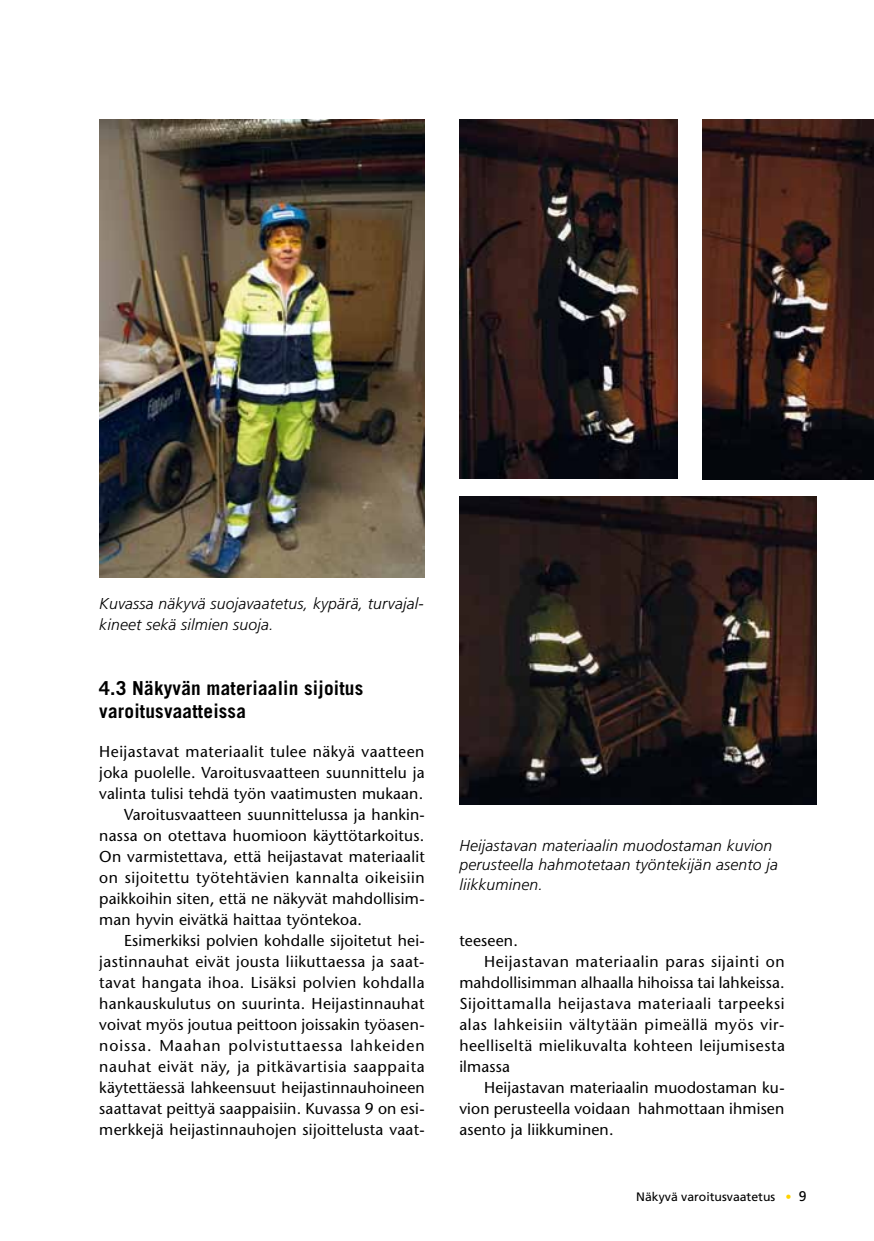
<style>
.page{position:relative;width:874px;height:1241px;background:#fff}
.page>*{position:absolute;margin:0;border:0;box-sizing:border-box;transform-origin:0 0}
.t1{font:700 19.25px/22.8px "Trade Gothic";letter-spacing:.01em;color:#000}
.t2{font:15.75px "Stone Sans";letter-spacing:.015em;color:#000}
.t3{font:italic 300 15.75px/19.2px "Frutiger";letter-spacing:.01em;color:#000}
.t4{font:15.75px "Stone Sans";letter-spacing:.04em;color:#000}
.t5{font:15.75px "Stone Sans";letter-spacing:.035em;color:#000}
.t6{font:15.75px "Stone Sans";letter-spacing:.045em;color:#000}
.t7{font:15.75px "Stone Sans";letter-spacing:.06em;color:#000}
.t8{font:12.25px "Frutiger";color:#000}
.s1{color:#ffd300}
.s2{font-size:14px}
</style>
<div class="page">
<img style="left:99px;top:119px;width:325px;height:458px">
<img style="left:459px;top:119px;width:218px;height:359px">
<img style="left:702px;top:119px;width:171px;height:360px">
<img style="left:459px;top:496px;width:357px;height:308px">
<p class="t3" style="left:99px;top:593px;width:326px;line-height:21px">Kuvassa näkyvä suojavaatetus, kypärä, turvajal&shy;kineet sekä silmien suoja.</p>
<p class="t1" style="left:99px;top:676px;width:265px">4.3 Näkyvän materiaalin sijoitus varoitusvaatteissa</p>
<p class="t2" style="left:99px;top:741px;width:326px">Heijastavat materiaalit tulee näkyä vaatteen</p>
<p class="t2" style="left:99px;top:762px;width:326px">joka puolelle. Varoitusvaatteen suunnittelu ja</p>
<p class="t2" style="left:99px;top:783px;width:325px">valinta tulisi tehdä työn vaatimusten mukaan.</p>
<p class="t2" style="left:124px;top:804px;width:302px">Varoitusvaatteen suunnittelussa ja hankin-</p>
<p class="t2" style="left:99px;top:825px;width:326px">nassa on otettava huomioon käyttötarkoitus.</p>
<p class="t2" style="left:99px;top:846px;width:327px">On varmistettava, että heijastavat materiaalit</p>
<p class="t5" style="left:99px;top:867px;width:327px">on sijoitettu työtehtävien kannalta oikeisiin</p>
<p class="t2" style="left:99px;top:888px;width:326px">paikkoihin siten, että ne näkyvät mahdollisim-</p>
<p class="t2" style="left:99px;top:909px;width:264px">man hyvin eivätkä haittaa työntekoa.</p>
<p class="t2" style="left:124px;top:930px;width:302px">Esimerkiksi polvien kohdalle sijoitetut hei-</p>
<p class="t2" style="left:99px;top:951px;width:326px">jastinnauhat eivät jousta liikuttaessa ja saat-</p>
<p class="t2" style="left:99px;top:972px;width:326px">tavat hangata ihoa. Lisäksi polvien kohdalla</p>
<p class="t2" style="left:99px;top:993px;width:326px">hankauskulutus on suurinta. Heijastinnauhat</p>
<p class="t2" style="left:99px;top:1014px;width:326px">voivat myös joutua peittoon joissakin työasen-</p>
<p class="t7" style="left:99px;top:1035px;width:326px">noissa. Maahan polvistuttaessa lahkeiden</p>
<p class="t6" style="left:99px;top:1056px;width:327px">nauhat eivät näy, ja pitkävartisia saappaita</p>
<p class="t2" style="left:99px;top:1077px;width:327px">käytettäessä lahkeensuut heijastinnauhoineen</p>
<p class="t2" style="left:99px;top:1098px;width:326px">saattavat peittyä saappaisiin. Kuvassa 9 on esi-</p>
<p class="t2" style="left:99px;top:1119px;width:327px">merkkejä heijastinnauhojen sijoittelusta vaat-</p>
<p class="t3" style="left:459px;top:835px;width:320px">Heijastavan materiaalin muodostaman kuvion perusteella hahmotetaan työntekijän asento ja liikkuminen.</p>
<p class="t2" style="left:459px;top:930px;width:60px">teeseen.</p>
<p class="t4" style="left:484px;top:951px;width:302px">Heijastavan materiaalin paras sijainti on</p>
<p class="t2" style="left:459px;top:972px;width:326px">mahdollisimman alhaalla hihoissa tai lahkeissa.</p>
<p class="t4" style="left:459px;top:993px;width:326px">Sijoittamalla heijastava materiaali tarpeeksi</p>
<p class="t4" style="left:459px;top:1014px;width:326px">alas lahkeisiin vältytään pimeällä myös vir-</p>
<p class="t5" style="left:459px;top:1035px;width:327px">heelliseltä mielikuvalta kohteen leijumisesta</p>
<p class="t2" style="left:459px;top:1056px;width:52px">ilmassa</p>
<p class="t2" style="left:484px;top:1077px;width:302px">Heijastavan materiaalin muodostaman ku-</p>
<p class="t2" style="left:459px;top:1098px;width:326px">vion perusteella voidaan hahmottaan ihmisen</p>
<p class="t2" style="left:459px;top:1119px;width:155px">asento ja liikkuminen.</p>
<p class="t8" style="left:636px;top:1189px;width:172px">Näkyvä varoitusvaatetus <span class="s1">•</span> <span class="s2">9</span></p>
</div>
